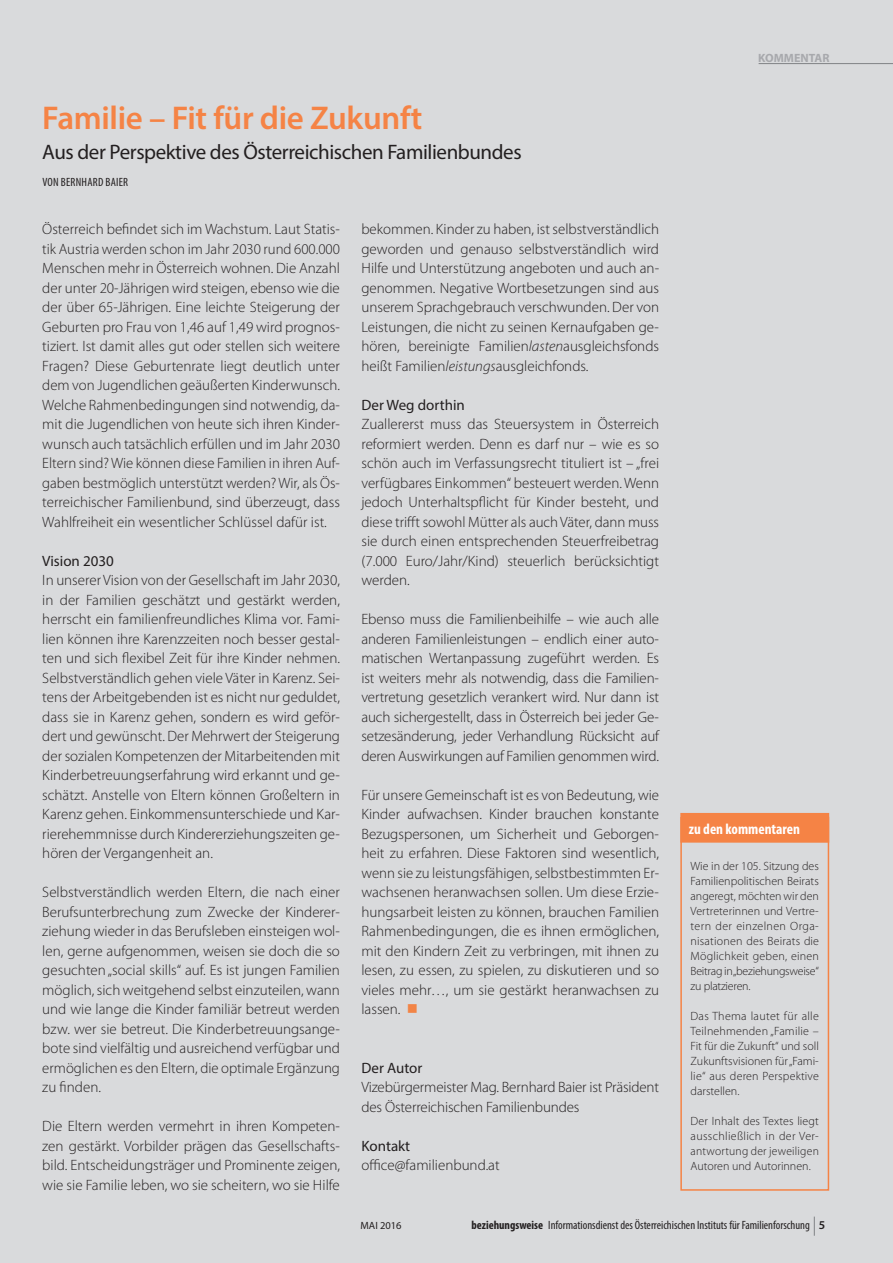
<style>
.page{position:relative;width:893px;height:1263px;background:#d9dadc}
.page>*{position:absolute;margin:0;border:0;box-sizing:border-box;transform-origin:0 0}
.t1{font:600 33px "Myriad Pro";letter-spacing:-.01em;color:#f58345}
.t2{font:21px "Myriad Pro";letter-spacing:-.02em;color:#231f20}
.t3{font:300 15px/19.5px "Myriad Pro";color:#231f20;text-align:justify}
.t4{font:15px "Myriad Pro";color:#231f20}
.t5{font:700 condensed 15px "Myriad Pro";color:#fff}
.t6{font:300 12px/15px "Myriad Pro";color:#231f20;text-align:justify}
.t7{font:condensed 12px "Myriad Pro";color:#231f20}
.t8{font:condensed 12px "Myriad Pro";letter-spacing:.02em;color:#231f20}
.t9{font:700 12px "Myriad Pro";color:#a8a9ad}
.t10{font:10.5px "Myriad Pro";color:#231f20}
.s1{font-style:italic}
.s2{color:#f28446}
.s3{font-weight:700}
.s4{font-weight:600;font-stretch:normal}
</style>
<div class="page">
<div style="left:680px;top:817px;width:149px;height:374px;border:2px solid #f58345"></div>
<div style="left:680px;top:813px;width:149px;height:30px;background:#f58345"></div>
<svg style="left:814px;top:1216px;width:1px;height:20px"></svg>
<hr style="left:759px;top:63px;width:134px;height:1px;background:#808285">
<h1 class="t1" style="left:42px;top:97px;width:381px">Familie – Fit für die Zukunft</h1>
<h2 class="t2" style="left:42px;top:139px;width:481px">Aus der Perspektive des Österreichischen Familienbundes</h2>
<p class="t8" style="left:42px;top:175px;width:87px">VON BERNHARD BAIER</p>
<p class="t3" style="left:361px;top:220px;width:299px">bekommen. Kinder zu haben, ist selbstverständlich geworden und genauso selbstverständlich wird Hilfe und Unterstützung angeboten und auch an&shy;genommen. Negative Wortbesetzungen sind aus unserem Sprachgebrauch verschwunden. Der von Leistungen, die nicht zu seinen Kernaufgaben ge&shy;hören, bereinigte Familien<span class="s1">lasten</span>ausgleichsfonds heißt Familien<span class="s1">leistungs</span>ausgleichfonds.</p>
<p class="t4" style="left:361px;top:395px;width:105px">Der Weg dorthin</p>
<p class="t3" style="left:361px;top:415px;width:299px">Zuallererst muss das Steuersystem in Österreich reformiert werden. Denn es darf nur – wie es so schön auch im Verfassungsrecht tituliert ist – „frei verfügbares Einkommen“ besteuert werden. Wenn jedoch Unterhaltspflicht für Kinder besteht, und diese trifft sowohl Mütter als auch Väter, dann muss sie durch einen entsprechenden Steuerfreibetrag (7.000 Euro/Jahr/Kind) steuerlich berücksichtigt werden.</p>
<p class="t3" style="left:361px;top:610px;width:299px">Ebenso muss die Familienbeihilfe – wie auch alle anderen Familienleistungen – endlich einer auto&shy;matischen Wertanpassung zugeführt werden. Es ist weiters mehr als notwendig, dass die Familien&shy;vertretung gesetzlich verankert wird. Nur dann ist auch sichergestellt, dass in Österreich bei jeder Ge&shy;setzesänderung, jeder Verhandlung Rücksicht auf deren Auswirkungen auf Familien genommen wird.</p>
<p class="t3" style="left:361px;top:785px;width:299px">Für unsere Gemeinschaft ist es von Bedeutung, wie Kinder aufwachsen. Kinder brauchen konstante Bezugspersonen, um Sicherheit und Geborgen&shy;heit zu erfahren. Diese Faktoren sind wesentlich, wenn sie zu leistungsfähigen, selbstbestimmten Er&shy;wachsenen heranwachsen sollen. Um diese Erzie&shy;hungsarbeit leisten zu können, brauchen Familien Rahmenbedingungen, die es ihnen ermöglichen, mit den Kindern Zeit zu verbringen, mit ihnen zu lesen, zu essen, zu spielen, zu diskutieren und so vieles mehr…, um sie gestärkt heranwachsen zu lassen. <span class="s2">■</span></p>
<p class="t3" style="left:42px;top:220px;width:299px">Österreich befindet sich im Wachstum. Laut Statis&shy;tik Austria werden schon im Jahr 2030 rund 600.000<br>Menschen mehr in Österreich wohnen. Die Anzahl der unter 20-Jährigen wird steigen, ebenso wie die der über 65-Jährigen. Eine leichte Steigerung der Geburten pro Frau von 1,46 auf 1,49 wird prognos&shy;tiziert. Ist damit alles gut oder stellen sich weitere Fragen? Diese Geburtenrate liegt deutlich unter dem von Jugendlichen geäußerten Kinderwunsch.<br>Welche Rahmenbedingungen sind notwendig, da&shy;mit die Jugendlichen von heute sich ihren Kinder&shy;wunsch auch tatsächlich erfüllen und im Jahr 2030<br>Eltern sind? Wie können diese Familien in ihren Auf&shy;gaben bestmöglich unterstützt werden? Wir, als Ös&shy;terreichischer Familienbund, sind überzeugt, dass Wahlfreiheit ein wesentlicher Schlüssel dafür ist.</p>
<p class="t4" style="left:42px;top:551px;width:73px">Vision 2030</p>
<p class="t3" style="left:42px;top:571px;width:299px">In unserer Vision von der Gesellschaft im Jahr 2030, in der Familien geschätzt und gestärkt werden, herrscht ein familienfreundliches Klima vor. Fami&shy;lien können ihre Karenzzeiten noch besser gestal&shy;ten und sich flexibel Zeit für ihre Kinder nehmen.<br>Selbstverständlich gehen viele Väter in Karenz. Sei&shy;tens der Arbeitgebenden ist es nicht nur geduldet, dass sie in Karenz gehen, sondern es wird geför&shy;dert und gewünscht. Der Mehrwert der Steigerung der sozialen Kompetenzen der Mitarbeitenden mit Kinderbetreuungserfahrung wird erkannt und ge&shy;schätzt. Anstelle von Eltern können Großeltern in Karenz gehen. Einkommensunterschiede und Kar&shy;rierehemmnisse durch Kindererziehungszeiten ge&shy;hören der Vergangenheit an.</p>
<p class="t3" style="left:42px;top:883px;width:299px">Selbstverständlich werden Eltern, die nach einer Berufsunterbrechung zum Zwecke der Kinderer&shy;ziehung wieder in das Berufsleben einsteigen wol&shy;len, gerne aufgenommen, weisen sie doch die so gesuchten „social skills“ auf. Es ist jungen Familien möglich, sich weitgehend selbst einzuteilen, wann und wie lange die Kinder familiär betreut werden bzw. wer sie betreut. Die Kinderbetreuungsange&shy;bote sind vielfältig und ausreichend verfügbar und ermöglichen es den Eltern, die optimale Ergänzung zu finden.</p>
<p class="t3" style="left:42px;top:1117px;width:299px">Die Eltern werden vermehrt in ihren Kompeten&shy;zen gestärkt. Vorbilder prägen das Gesellschafts&shy;bild. Entscheidungsträger und Prominente zeigen, wie sie Familie leben, wo sie scheitern, wo sie Hilfe</p>
<p class="t4" style="left:361px;top:1058px;width:62px">Der Autor</p>
<p class="t3" style="left:361px;top:1078px;width:299px">Vizebürgermeister Mag. Bernhard Baier ist Präsident des Österreichischen Familienbundes</p>
<p class="t4" style="left:361px;top:1136px;width:50px">Kontakt</p>
<p class="t3" style="left:361px;top:1156px;width:140px">office@familienbund.at</p>
<p class="t9" style="left:758px;top:50px;width:73px">KOMMENTAR</p>
<p class="t5" style="left:689px;top:819px;width:113px">zu den kommentaren</p>
<p class="t6" style="left:691px;top:859px;width:130px">Wie in der 105. Sitzung des Familienpolitischen Beirats angeregt, möchten wir den Vertreterinnen und Vertre&shy;tern der einzelnen Orga&shy;nisationen des Beirats die Möglichkeit geben, einen Beitrag in „beziehungsweise“ zu platzieren.</p>
<p class="t6" style="left:691px;top:1009px;width:130px">Das Thema lautet für alle Teilnehmenden „Familie – Fit für die Zukunft“ und soll Zukunftsvisionen für „Fami&shy;lie“ aus deren Perspektive darstellen.</p>
<p class="t6" style="left:691px;top:1114px;width:130px">Der Inhalt des Textes liegt ausschließlich in der Ver&shy;antwortung der jeweiligen Autoren und Autorinnen.</p>
<p class="t10" style="left:361px;top:1219px;width:43px">MAI 2016</p>
<p class="t7" style="left:471px;top:1217px;width:355px"><span class="s3">beziehungsweise</span> Informationsdienst des Österreichischen Instituts für Familienforschung <span class="s4">5</span></p>
</div>
